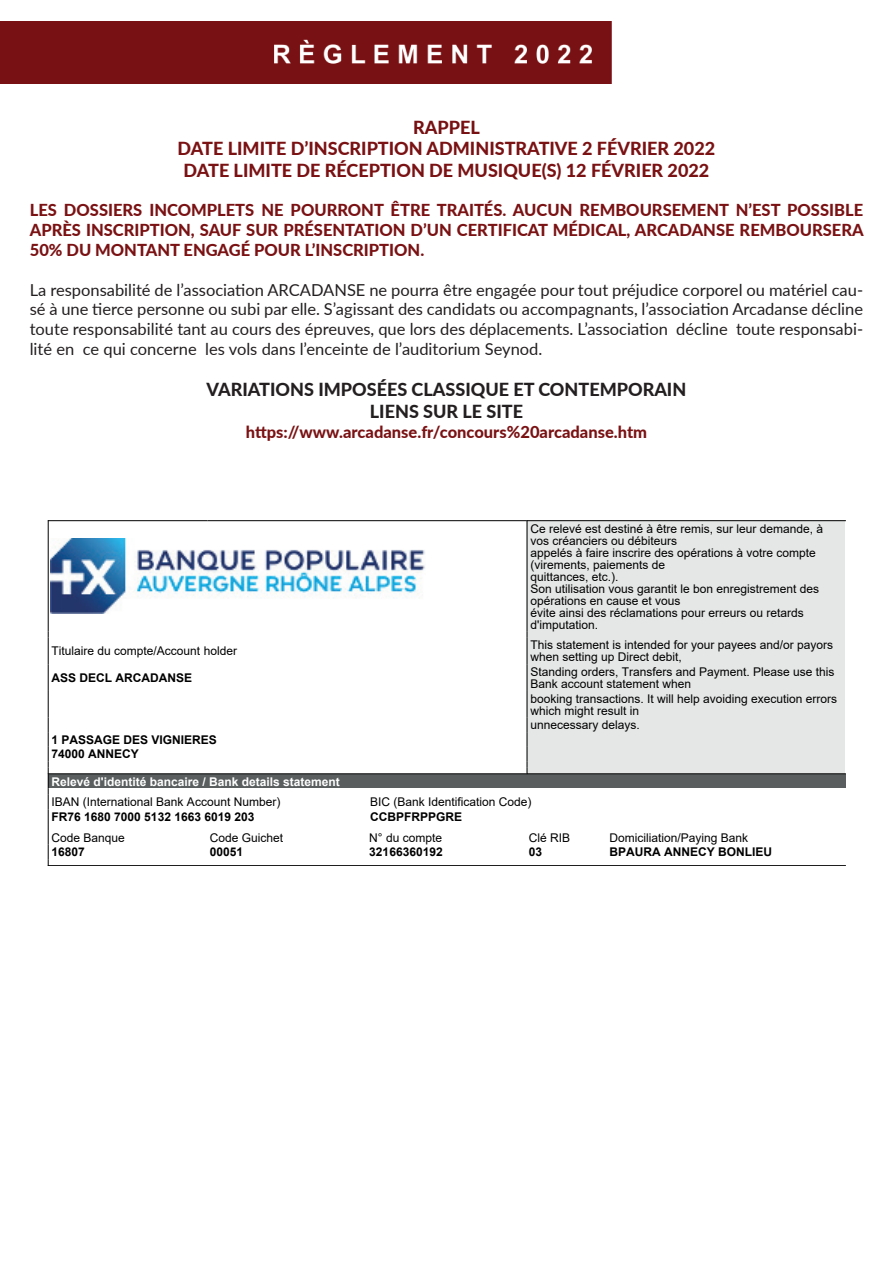
<style>
.page{position:relative;width:893px;height:1263px;background:#fff}
.page>*{position:absolute;margin:0;border:0;box-sizing:border-box;transform-origin:0 0}
.t1{font:800 18px/21.6px "Lato";color:#7a1113;text-align:center}
.t2{font:800 18px/21.6px "Lato";color:#231f20;text-align:center}
.t3{font:800 18px "Lato";color:#771012}
.t4{font:16.5px/19.8px "Lato";color:#231f20;text-align:justify}
.t5{font:800 16.5px/19.8px "Lato";color:#7a1113;text-align:justify}
.t6{font:12px/12px "Arial";color:#000001}
.t7{font:700 12px/14.7px "Arial";color:#000001}
.t8{font:700 12px "Arial";color:#fff}
</style>
<div class="page">
<div style="left:0;top:21px;width:612px;height:63px;background:#781113"></div>
<div style="left:527px;top:520px;width:318px;height:112px;background:#e5e6e6"></div>
<div style="left:527px;top:632px;width:318px;height:6px;background:#e5e6e6"></div>
<div style="left:527px;top:638px;width:318px;height:26px;background:#e5e6e6"></div>
<div style="left:527px;top:664px;width:318px;height:27px;background:#e5e6e6"></div>
<div style="left:527px;top:691px;width:318px;height:26px;background:#e5e6e6"></div>
<div style="left:527px;top:717px;width:318px;height:15px;background:#e5e6e6"></div>
<div style="left:527px;top:732px;width:318px;height:15px;background:#e5e6e6"></div>
<div style="left:527px;top:747px;width:318px;height:14px;background:#e5e6e6"></div>
<div style="left:527px;top:761px;width:318px;height:6px;background:#e5e6e6"></div>
<div style="left:527px;top:767px;width:318px;height:7px;background:#e5e6e6"></div>
<div style="left:48px;top:774px;width:797px;height:15px;background:#5a5e5f"></div>
<hr style="left:48px;top:520px;width:159px;height:1px;background:#000001">
<hr style="left:48px;top:520px;width:1px;height:112px;background:#000001">
<hr style="left:207px;top:520px;width:320px;height:1px;background:#000001">
<hr style="left:527px;top:520px;width:318px;height:1px;background:#000001">
<hr style="left:527px;top:520px;width:1px;height:112px;background:#000001">
<hr style="left:48px;top:773px;width:479px;height:1px;background:#000001">
<hr style="left:527px;top:773px;width:318px;height:1px;background:#000001">
<svg style="left:527px;top:632px;width:1px;height:142px"></svg>
<hr style="left:48px;top:865px;width:797px;height:1px;background:#000001">
<svg style="left:48px;top:632px;width:1px;height:233px"></svg>
<img style="left:50px;top:539px;width:375px;height:75px">
<h1 class="t3" style="left:413px;top:114px;width:68px">RAPPEL</h1>
<h1 class="t1" style="left:178px;top:137px;width:539px">DATE LIMITE D’INSCRIPTION ADMINISTRATIVE 2 FÉVRIER 2022<br>DATE LIMITE DE RÉCEPTION DE MUSIQUE(S) 12 FÉVRIER 2022</h1>
<h2 class="t5" style="left:30px;top:200px;width:835px">LES DOSSIERS INCOMPLETS NE POURRONT ÊTRE TRAITÉS. AUCUN REMBOURSEMENT N’EST POSSIBLE APRÈS INSCRIPTION, SAUF SUR PRÉSENTATION D’UN CERTIFICAT MÉDICAL, ARCADANSE REMBOURSERA 50% DU MONTANT ENGAGÉ POUR L’INSCRIPTION.</h2>
<p class="t4" style="left:30px;top:279px;width:835px">La responsabilité de l’association ARCADANSE ne pourra être engagée pour tout préjudice corporel ou matériel cau&shy;sé à une tierce personne ou subi par elle. S’agissant des candidats ou accompagnants, l’association Arcadanse décline toute responsabilité tant au cours des épreuves, que lors des déplacements. L’association décline toute responsabi&shy;lité en ce qui concerne les vols dans l’enceinte de l’auditorium Seynod.</p>
<h1 class="t2" style="left:207px;top:378px;width:481px">VARIATIONS IMPOSÉES CLASSIQUE ET CONTEMPORAIN<br>LIENS SUR LE SITE</h1>
<h2 class="t5" style="left:246px;top:421px;width:403px">https://www.arcadanse.fr/concours%20arcadanse.htm</h2>
<p class="t6" style="left:530px;top:522px;width:294px">Ce relevé est destiné à être remis, sur leur demande, à vos créanciers ou débiteurs<br>appelés à faire inscrire des opérations à votre compte (virements, paiements de<br>quittances, etc.).<br>Son utilisation vous garantit le bon enregistrement des opérations en cause et vous<br>évite ainsi des réclamations pour erreurs ou retards d'imputation.</p>
<p class="t6" style="left:52px;top:645px;width:187px">Titulaire du compte/Account holder</p>
<p class="t6" style="left:530px;top:639px;width:304px">This statement is intended for your payees and/or payors when setting up Direct debit,</p>
<p class="t7" style="left:52px;top:670px;width:142px">ASS DECL ARCADANSE</p>
<p class="t6" style="left:530px;top:666px;width:306px">Standing orders, Transfers and Payment. Please use this<br>Bank account statement when</p>
<p class="t6" style="left:530px;top:692px;width:308px">booking transactions. It will help avoiding execution errors which might result in</p>
<p class="t6" style="left:530px;top:719px;width:111px">unnecessary delays.</p>
<p class="t7" style="left:52px;top:732px;width:167px">1 PASSAGE DES VIGNIERES<br>74000 ANNECY</p>
<p class="t8" style="left:52px;top:773px;width:290px">Relevé d'identité bancaire / Bank details statement</p>
<p class="t6" style="left:52px;top:796px;width:230px">IBAN (International Bank Account Number)</p>
<p class="t6" style="left:370px;top:796px;width:163px">BIC (Bank Identification Code)</p>
<p class="t7" style="left:52px;top:809px;width:204px">FR76 1680 7000 5132 1663 6019 203</p>
<p class="t7" style="left:370px;top:809px;width:94px">CCBPFRPPGRE</p>
<p class="t6" style="left:52px;top:831px;width:75px">Code Banque</p>
<p class="t6" style="left:210px;top:831px;width:75px">Code Guichet</p>
<p class="t6" style="left:369px;top:831px;width:74px">N° du compte</p>
<p class="t6" style="left:529px;top:831px;width:43px">Clé RIB</p>
<p class="t6" style="left:609px;top:831px;width:140px">Domiciliation/Paying Bank</p>
<p class="t7" style="left:52px;top:845px;width:35px">16807</p>
<p class="t7" style="left:210px;top:845px;width:35px">00051</p>
<p class="t7" style="left:369px;top:845px;width:75px">32166360192</p>
<p class="t7" style="left:529px;top:845px;width:15px">03</p>
<p class="t7" style="left:609px;top:845px;width:164px">BPAURA ANNECY BONLIEU</p>
</div>
